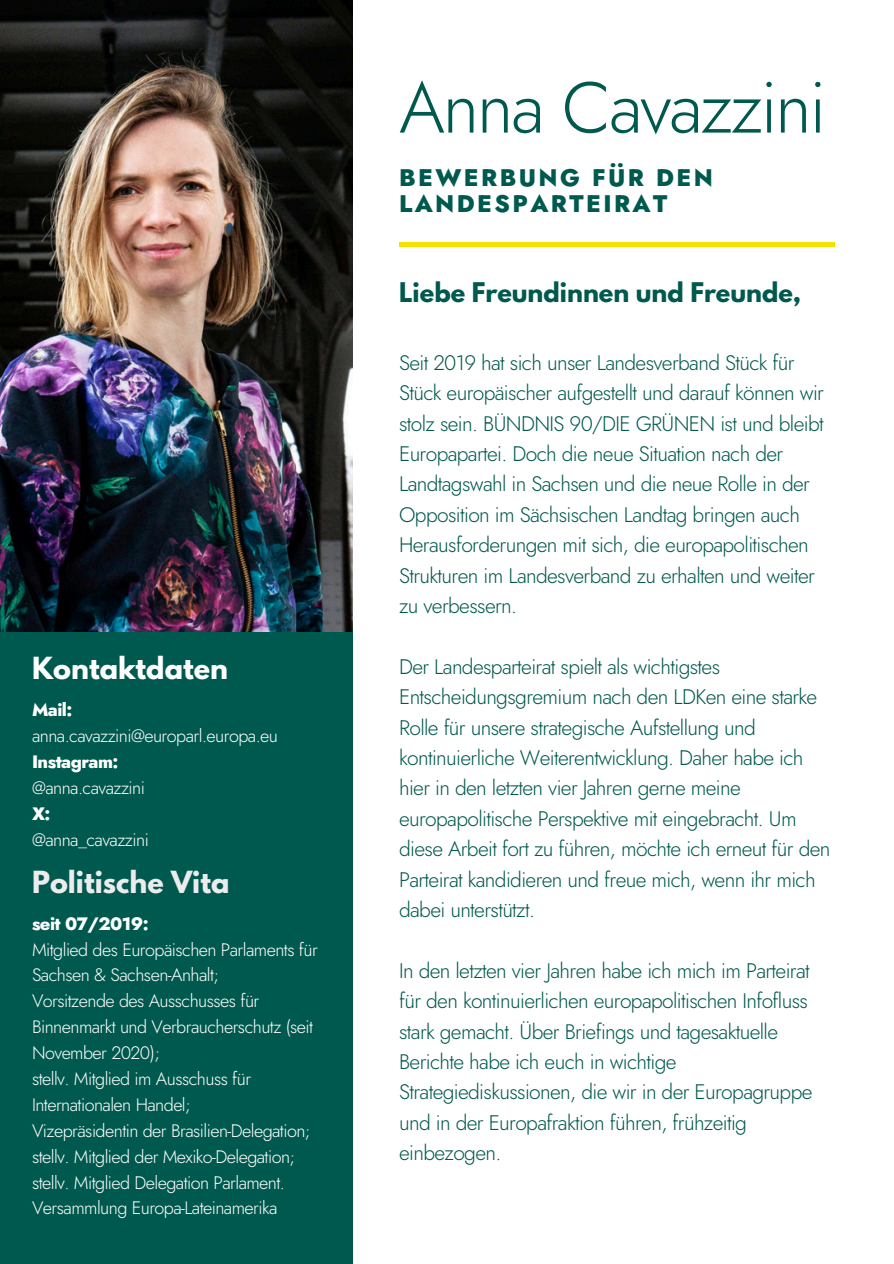
<style>
.page{position:relative;width:894px;height:1264px;background:#fff}
.page>*{position:absolute;margin:0;border:0;box-sizing:border-box;transform-origin:0 0}
.t1{font:300 72px "Jost";letter-spacing:-.03em;color:#00594e}
.t2{font:700 27px "League Spartan";color:#ececec}
.t3{font:700 27px "League Spartan";color:#fff}
.t4{font:800 24px/25.8px "Jost";letter-spacing:.1em;color:#00594e}
.t5{font:700 24px "League Spartan";color:#00594e}
.t6{font:300 21px/30.3px "Jost";letter-spacing:-.03em;color:#00594e}
.t7{font:300 18px/25.8px "Jost";letter-spacing:-.03em;color:#fff}
.t8{font:800 18px "Jost";letter-spacing:-.03em;color:#fff}
</style>
<div class="page">
<div style="left:0;top:438px;width:353px;height:825px;background:#00594e"></div>
<img style="left:0;top:0;width:353px;height:632px">
<hr style="left:399px;top:242px;width:435px;height:4px;background:#f2e200">
<p class="t3" style="left:32px;top:655px;width:197px">Kontaktdaten</p>
<p class="t8" style="left:32px;top:697px;width:42px">Mail:</p>
<p class="t7" style="left:32px;top:723px;width:247px">anna.cavazzini@europarl.europa.eu</p>
<h2 class="t8" style="left:32px;top:749px;width:88px">Instagram:</h2>
<p class="t7" style="left:32px;top:774px;width:114px">@anna.cavazzini</p>
<p class="t8" style="left:32px;top:800px;width:20px">X:</p>
<p class="t7" style="left:32px;top:826px;width:118px">@anna_cavazzini</p>
<p class="t2" style="left:32px;top:868px;width:199px">Politische Vita</p>
<h1 class="t8" style="left:32px;top:910px;width:118px">seit 07/2019:</h1>
<h3 class="t7" style="left:32px;top:936px;width:287px">Mitglied des Europäischen Parlaments für<br>Sachsen &amp; Sachsen-Anhalt;</h3>
<h4 class="t7" style="left:32px;top:988px;width:282px">Vorsitzende des Ausschusses für<br>Binnenmarkt und Verbraucherschutz (seit<br>November 2020);</h4>
<h5 class="t7" style="left:32px;top:1065px;width:220px">stellv. Mitglied im Ausschuss für<br>Internationalen Handel;</h5>
<h5 class="t7" style="left:32px;top:1117px;width:280px">Vizepräsidentin der Brasilien-Delegation;</h5>
<h5 class="t7" style="left:32px;top:1143px;width:264px">stellv. Mitglied der Mexiko-Delegation; stellv. Mitglied Delegation Parlament.<br>Versammlung Europa-Lateinamerika</h5>
<p class="t1" style="left:399px;top:56px;width:428px">Anna Cavazzini</p>
<p class="t4" style="left:399px;top:165px;width:315px">BEWERBUNG FÜR DEN<br>LANDESPARTEIRAT</p>
<h2 class="t5" style="left:399px;top:280px;width:403px">Liebe Freundinnen und Freunde,</h2>
<p class="t6" style="left:399px;top:347px;width:426px">Seit 2019 hat sich unser Landesverband Stück für Stück europäischer aufgestellt und darauf können wir stolz sein. BÜNDNIS 90/DIE GRÜNEN ist und bleibt Europapartei. Doch die neue Situation nach der Landtagswahl in Sachsen und die neue Rolle in der Opposition im Sächsischen Landtag bringen auch Herausforderungen mit sich, die europapolitischen Strukturen im Landesverband zu erhalten und weiter zu verbessern.</p>
<p class="t6" style="left:399px;top:651px;width:433px">Der Landesparteirat spielt als wichtigstes Entscheidungsgremium nach den LDKen eine starke Rolle für unsere strategische Aufstellung und kontinuierliche Weiterentwicklung. Daher habe ich hier in den letzten vier Jahren gerne meine europapolitische Perspektive mit eingebracht. Um diese Arbeit fort zu führen, möchte ich erneut für den Parteirat kandidieren und freue mich, wenn ihr mich dabei unterstützt.</p>
<p class="t6" style="left:399px;top:955px;width:415px">In den letzten vier Jahren habe ich mich im Parteirat für den kontinuierlichen europapolitischen Infofluss stark gemacht. Über Briefings und tagesaktuelle Berichte habe ich euch in wichtige Strategiediskussionen, die wir in der Europagruppe und in der Europafraktion führen, frühzeitig einbezogen.</p>
</div>
